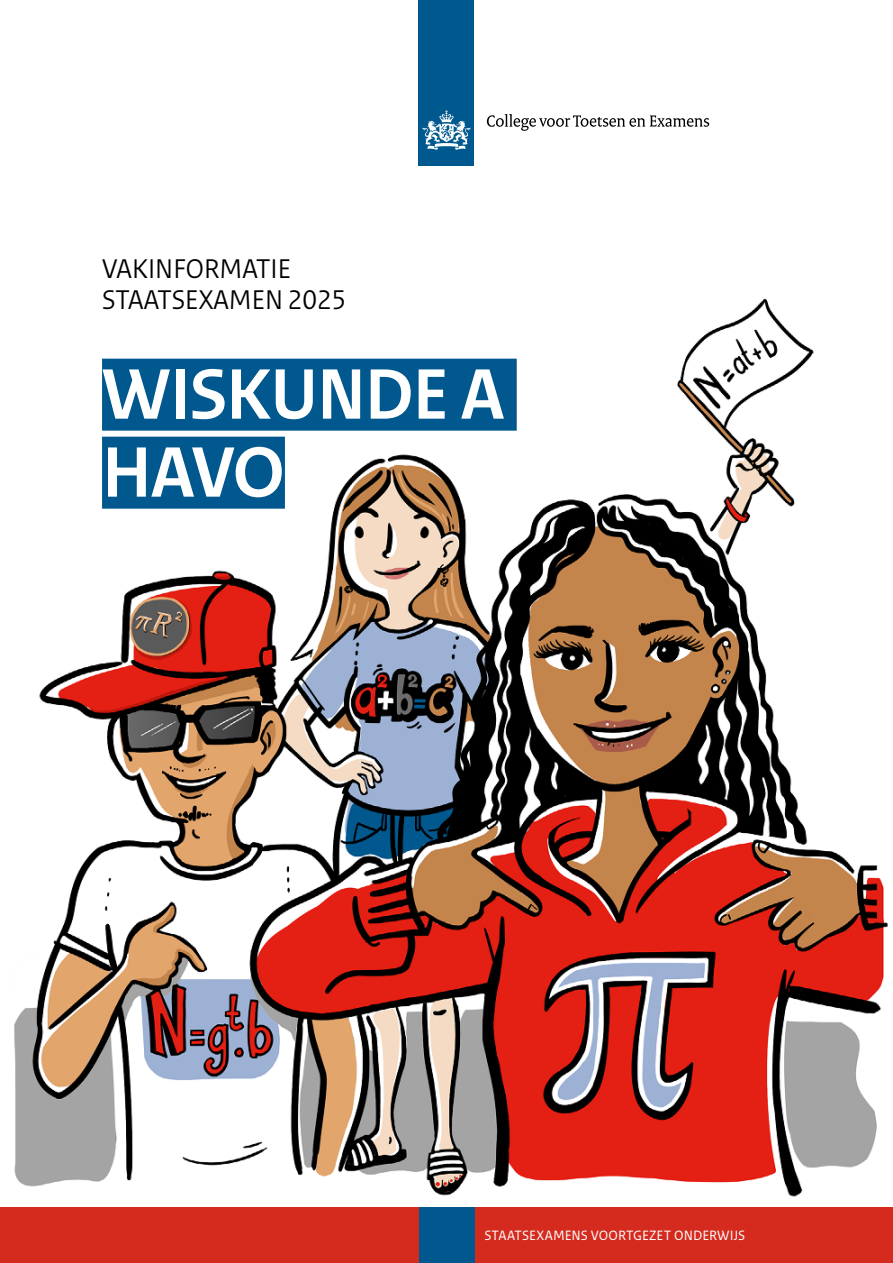
<style>
.page{position:relative;width:893px;height:1263px;background:#fff}
.page>*{position:absolute;margin:0;border:0;box-sizing:border-box;transform-origin:0 0}
.H1_titel{font:700 75px/78px "Rijksoverheid Sans Heading";letter-spacing:-.015em;color:#fff}
.P_subtitel{font:28.5px/31.5px "Rijksoverheid Sans Heading";color:#000}
.t1{font:14.25px "Rijksoverheid Sans Text";letter-spacing:.005em;color:#fff}
</style>
<div class="page">
<img style="left:0;top:0;width:893px;height:1208px">
<div style="left:0;top:1208px;width:893px;height:55px;background:#d52b1e"></div>
<div style="left:419px;top:1208px;width:55px;height:55px;background:#00588e"></div>
<div style="left:419px;top:0;width:55px;height:165px;background:#00598e"></div>
<svg style="left:423px;top:110px;width:47px;height:40px"></svg>
<svg style="left:487px;top:114px;width:222px;height:17px"></svg>
<div style="left:102px;top:359px;width:415px;height:72px;background:#00588e"></div>
<div style="left:102px;top:437px;width:183px;height:72px;background:#00588e"></div>
<p class="P_subtitel" style="left:102px;top:253px;width:246px">VAKINFORMATIE<br>STAATSEXAMEN 2025</p>
<h1 class="H1_titel" style="left:102px;top:357px;width:404px">WISKUNDE A<br>HAVO</h1>
<p class="t1" style="left:484px;top:1227px;width:263px">STAATSEXAMENS VOORTGEZET ONDERWIJS</p>
</div>
